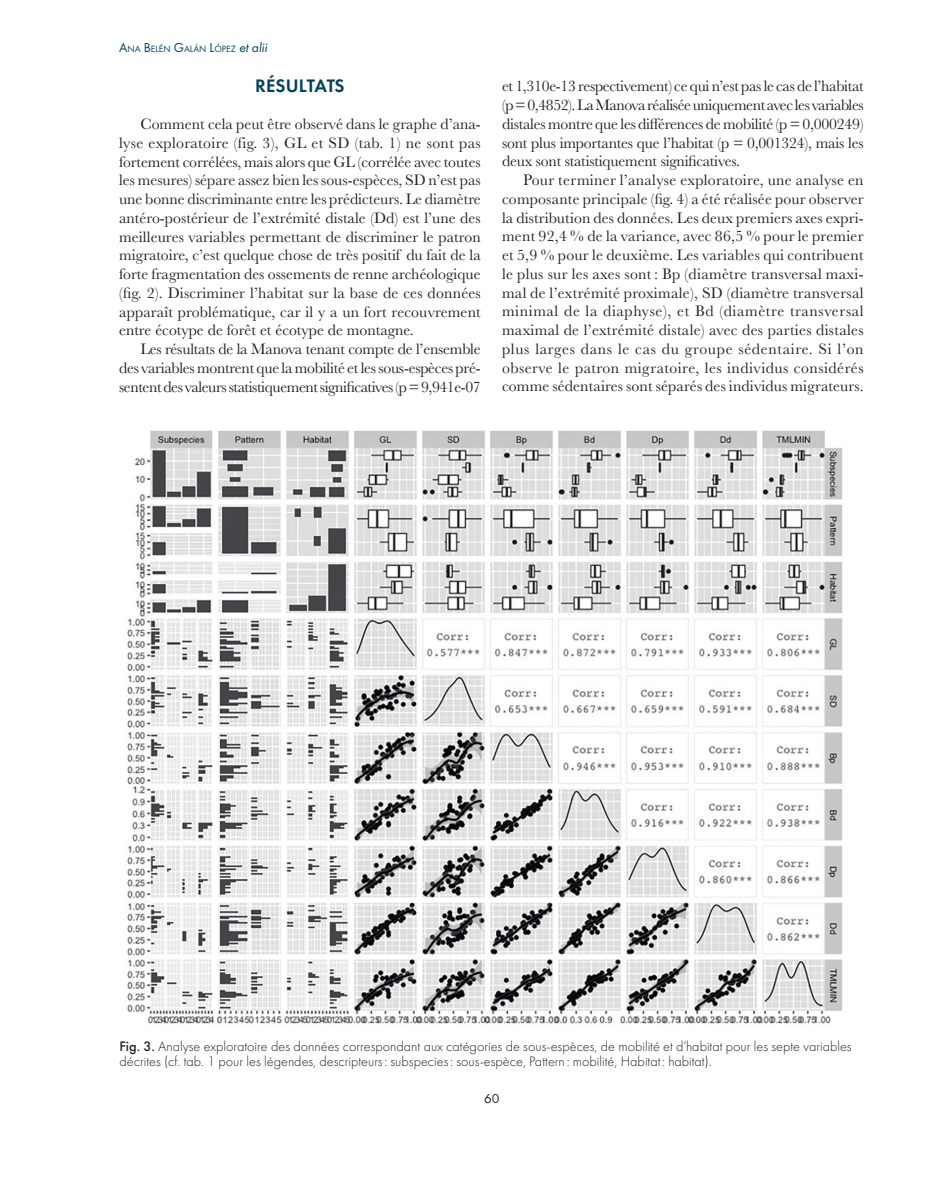
<style>
.page{position:relative;width:936px;height:1191px;background:#fff}
.page>*{position:absolute;margin:0;border:0;box-sizing:border-box;transform-origin:0 0}
.t1{font:600 18.75px "Futura PT";color:#004061}
.t2{font:15.75px/18.8px "Baskerville";letter-spacing:-.01em;color:#231f20;text-align:justify}
.t3{font:300 14.25px/15.8px "Futura PT";color:#231f20}
.t4{font:13.5px "Futura PT";color:#231f20}
.t5{font:9.45px "Futura PT";color:#004061}
.s1{font-size:13.5px}
.s2{font-style:italic;font-size:13.5px}
.s3{font-weight:500}
</style>
<div class="page">
<img style="left:127px;top:430px;width:716px;height:594px">
<p class="t5" style="left:119px;top:43px;width:149px"><span class="s1">A</span>NA <span class="s1">B</span>ELÉN <span class="s1">G</span>ALÁN <span class="s1">L</span>ÓPEZ <span class="s2">et alii</span></p>
<p class="t1" style="left:255px;top:74px;width:91px">RÉSULTATS</p>
<p class="t2" style="left:119px;top:115px;width:363px;text-indent:21px">Comment cela peut être observé dans le graphe d’ana&shy;lyse exploratoire (fig. 3), GL et SD (tab. 1) ne sont pas fortement corrélées, mais alors que GL (corrélée avec toutes les mesures) sépare assez bien les sous-espèces, SD n’est pas une bonne discriminante entre les prédicteurs. Le diamètre antéro-postérieur de l’extrémité distale (Dd) est l’une des meilleures variables permettant de discriminer le patron migratoire, c’est quelque chose de très positif du fait de la forte fragmentation des ossements de renne archéologique (fig. 2). Discriminer l’habitat sur la base de ces données apparaît problématique, car il y a un fort recouvrement entre écotype de forêt et écotype de montagne.</p>
<p class="t2" style="left:119px;top:340px;width:363px;text-indent:21px">Les résultats de la Manova tenant compte de l’ensemble des variables montrent que la mobilité et les sous-espèces pré&shy;sentent des valeurs statistiquement significatives (p=9,941e-07</p>
<p class="t2" style="left:502px;top:77px;width:363px">et 1,310e-13 respectivement) ce qui n’est pas le cas de l’habitat (p=0,4852). La Manova réalisée uniquement avec les variables distales montre que les différences de mobilité (p = 0,000249) sont plus importantes que l’habitat (p = 0,001324), mais les deux sont statistiquement significatives.</p>
<p class="t2" style="left:502px;top:171px;width:363px;text-indent:21px">Pour terminer l’analyse exploratoire, une analyse en composante principale (fig. 4) a été réalisée pour observer la distribution des données. Les deux premiers axes expri&shy;ment 92,4 % de la variance, avec 86,5 % pour le premier et 5,9 % pour le deuxième. Les variables qui contribuent le plus sur les axes sont : Bp (diamètre transversal maxi&shy;mal de l’extrémité proximale), SD (diamètre transversal minimal de la diaphyse), et Bd (diamètre transversal maximal de l’extrémité distale) avec des parties distales plus larges dans le cas du groupe sédentaire. Si l’on observe le patron migratoire, les individus considérés comme sédentaires sont séparés des individus migrateurs.</p>
<p class="t3" style="left:119px;top:1038px;width:733px"><span class="s3">Fig. 3.</span> Analyse exploratoire des données correspondant aux catégories de sous-espèces, de mobilité et d’habitat pour les septe variables décrites (cf. tab. 1 pour les légendes, descripteurs: subspecies: sous-espèce, Pattern : mobilité, Habitat : habitat).</p>
<p class="t4" style="left:484px;top:1090px;width:17px">60</p>
</div>
